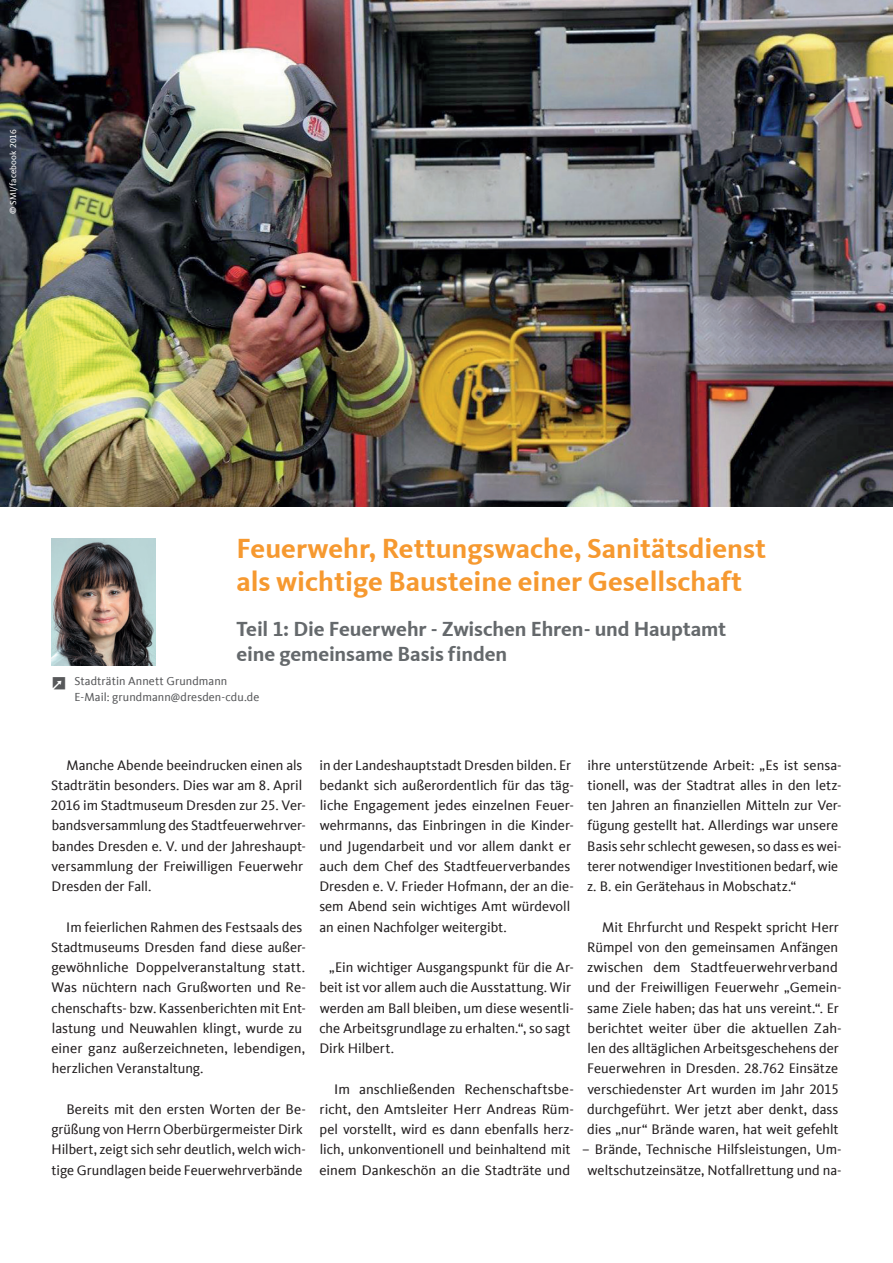
<style>
.page{position:relative;width:893px;height:1263px;background:#fff}
.page>*{position:absolute;margin:0;border:0;box-sizing:border-box;transform-origin:0 0}
.t1{font:700 28.5px/33px "CDU Kievit Tab";color:#f69930}
.t2{font:700 21px/25.5px "CDU Kievit Tab";letter-spacing:-.005em;color:#65696c}
.t3{font:14.25px/20.2px "CDU Kievit Tab";color:#231f20}
.t4{font:12px/15.8px "CDU Kievit Tab";letter-spacing:.005em;color:#57585a}
.t5{font:9px "CDU Kievit Tab";letter-spacing:.02em;color:#fff}
.s1{font-family:"Frutiger LT Std";font-stretch:condensed}
</style>
<div class="page">
<img style="left:51px;top:538px;width:105px;height:128px">
<img style="left:0;top:0;width:893px;height:506px">
<p class="t5" style="left:8px;top:214px;width:86px;rotate:-90deg"><span class="s1">©</span> SMI/facebook 2016</p>
<h1 class="t1" style="left:236px;top:532px;width:531px">Feuerwehr, Rettungswache, Sanitätsdienst als wichtige Bausteine einer Gesellschaft</h1>
<h2 class="t2" style="left:236px;top:616px;width:491px">Teil 1: Die Feuerwehr - Zwischen Ehren- und Hauptamt eine gemeinsame Basis finden</h2>
<p class="t4" style="left:74px;top:674px;width:186px">Stadträtin Annett Grundmann<br>E-Mail: grundmann@dresden-cdu.de</p>
<p class="t3" style="left:51px;top:755px;width:256px;text-indent:15px">Manche Abende beeindrucken einen als Stadträtin besonders. Dies war am 8. April 2016 im Stadtmuseum Dresden zur 25. Ver&shy;bandsversammlung des Stadtfeuerwehrver&shy;bandes Dresden e. V. und der Jahreshaupt&shy;versammlung der Freiwilligen Feuerwehr Dresden der Fall.</p>
<p class="t3" style="left:51px;top:917px;width:256px;text-indent:15px">Im feierlichen Rahmen des Festsaals des Stadtmuseums Dresden fand diese außer&shy;gewöhnliche Doppelveranstaltung statt.<br>Was nüchtern nach Grußworten und Re&shy;chenschafts- bzw. Kassenberichten mit Ent&shy;lastung und Neuwahlen klingt, wurde zu einer ganz außerzeichneten, lebendigen, herzlichen Veranstaltung.</p>
<p class="t3" style="left:51px;top:1099px;width:256px;text-indent:15px">Bereits mit den ersten Worten der Be&shy;grüßung von Herrn Oberbürgermeister Dirk Hilbert, zeigt sich sehr deutlich, welch wich&shy;tige Grundlagen beide Feuerwehrverbände</p>
<p class="t3" style="left:319px;top:755px;width:256px">in der Landeshauptstadt Dresden bilden. Er bedankt sich außerordentlich für das täg&shy;liche Engagement jedes einzelnen Feuer&shy;wehrmanns, das Einbringen in die Kinder&shy;und Jugendarbeit und vor allem dankt er auch dem Chef des Stadtfeuerverbandes Dresden e. V. Frieder Hofmann, der an die&shy;sem Abend sein wichtiges Amt würdevoll an einen Nachfolger weitergibt.</p>
<p class="t3" style="left:319px;top:957px;width:256px;text-indent:10px">„Ein wichtiger Ausgangspunkt für die Ar&shy;beit ist vor allem auch die Ausstattung. Wir werden am Ball bleiben, um diese wesentli&shy;che Arbeitsgrundlage zu erhalten.“, so sagt Dirk Hilbert.</p>
<p class="t3" style="left:319px;top:1079px;width:256px;text-indent:15px">Im anschließenden Rechenschaftsbe&shy;richt, den Amtsleiter Herr Andreas Rüm&shy;pel vorstellt, wird es dann ebenfalls herz&shy;lich, unkonventionell und beinhaltend mit einem Dankeschön an die Stadträte und</p>
<p class="t3" style="left:587px;top:755px;width:256px">ihre unterstützende Arbeit: „Es ist sensa&shy;tionell, was der Stadtrat alles in den letz&shy;ten Jahren an finanziellen Mitteln zur Ver&shy;fügung gestellt hat. Allerdings war unsere Basis sehr schlecht gewesen, so dass es wei&shy;terer notwendiger Investitionen bedarf, wie z. B. ein Gerätehaus in Mobschatz.“</p>
<p class="t3" style="left:587px;top:917px;width:256px;text-indent:15px">Mit Ehrfurcht und Respekt spricht Herr Rümpel von den gemeinsamen Anfängen zwischen dem Stadtfeuerwehrverband und der Freiwilligen Feuerwehr „Gemein&shy;same Ziele haben; das hat uns vereint.“. Er berichtet weiter über die aktuellen Zah&shy;len des alltäglichen Arbeitsgeschehens der Feuerwehren in Dresden. 28.762 Einsätze verschiedenster Art wurden im Jahr 2015 durchgeführt. Wer jetzt aber denkt, dass dies „nur“ Brände waren, hat weit gefehlt</p>
<p class="t3" style="left:582px;top:1140px;width:261px;text-align:center">– Brände, Technische Hilfsleistungen, Um&shy;weltschutzeinsätze, Notfallrettung und na-</p>
</div>
